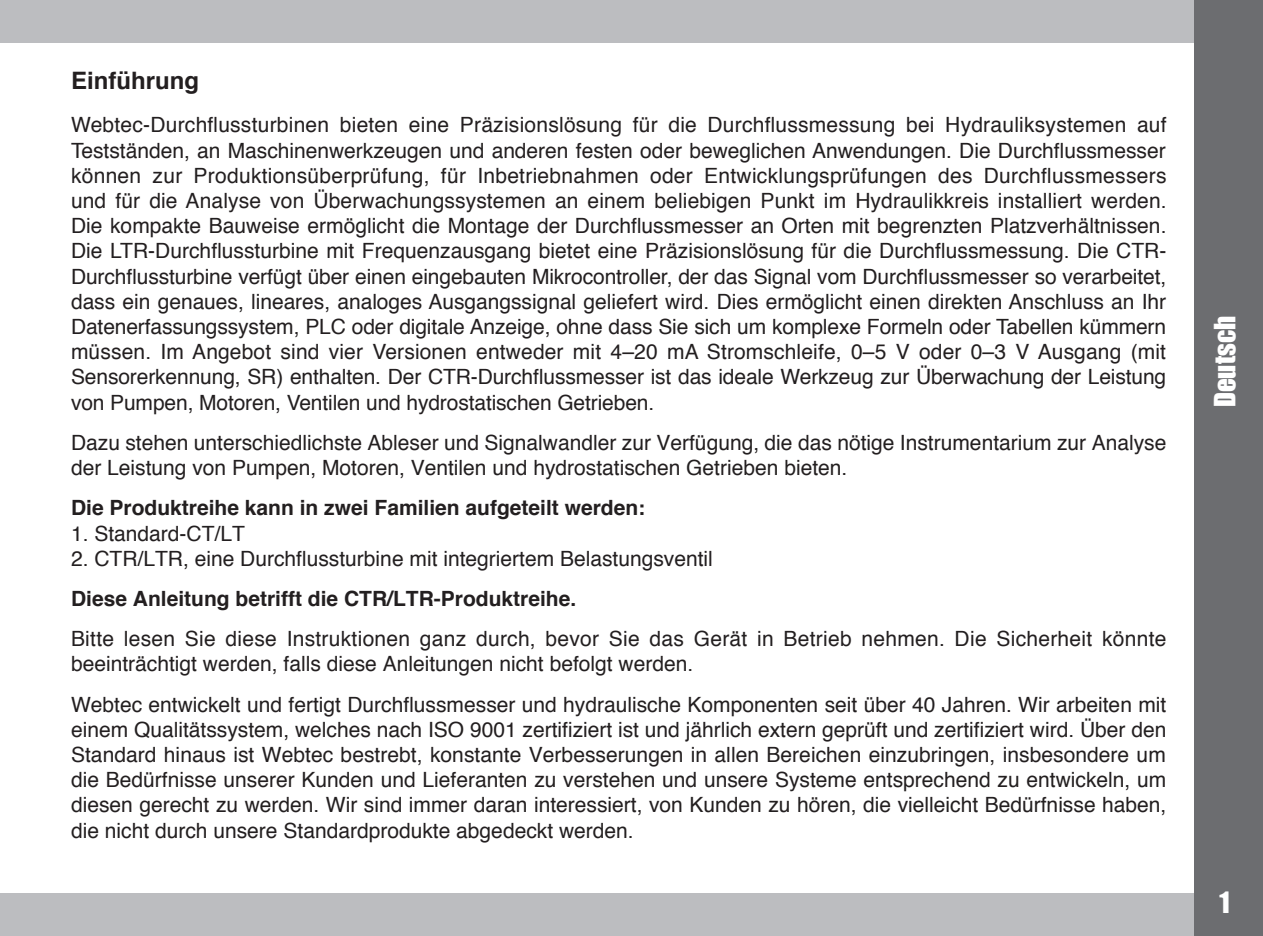
<style>
.page{position:relative;width:1263px;height:936px;background:#fff}
.page>*{position:absolute;margin:0;border:0;box-sizing:border-box;transform-origin:0 0}
.t1{font:27px "Impact";color:#fff}
.t2{font:700 24px "Helvetica";color:#231f20}
.t3{font:21px/25.2px "Helvetica";color:#231f20;text-align:justify}
.t4{font:700 21px "Helvetica";color:#231f20}
</style>
<div class="page">
<div style="left:0;top:0;width:1263px;height:43px;background:#bcbdc0"></div>
<div style="left:0;top:893px;width:1263px;height:42px;background:#bcbdc0"></div>
<div style="left:1195px;top:0;width:68px;height:935px;background:#6c6d70"></div>
<p class="t2" style="left:71px;top:61px;width:129px">Einführung</p>
<p class="t3" style="left:71px;top:113px;width:1097px">Webtec-Durchflussturbinen bieten eine Präzisionslösung für die Durchflussmessung bei Hydrauliksystemen auf Testständen, an Maschinenwerkzeugen und anderen festen oder beweglichen Anwendungen. Die Durchflussmesser können zur Produktionsüberprüfung, für Inbetriebnahmen oder Entwicklungsprüfungen des Durchflussmessers und für die Analyse von Überwachungssystemen an einem beliebigen Punkt im Hydraulikkreis installiert werden.<br>Die kompakte Bauweise ermöglicht die Montage der Durchflussmesser an Orten mit begrenzten Platzverhältnissen.<br>Die LTR-Durchflussturbine mit Frequenzausgang bietet eine Präzisionslösung für die Durchflussmessung. Die CTR-Durchflussturbine verfügt über einen eingebauten Mikrocontroller, der das Signal vom Durchflussmesser so verarbeitet, dass ein genaues, lineares, analoges Ausgangssignal geliefert wird. Dies ermöglicht einen direkten Anschluss an Ihr Datenerfassungssystem, PLC oder digitale Anzeige, ohne dass Sie sich um komplexe Formeln oder Tabellen kümmern müssen. Im Angebot sind vier Versionen entweder mit 4–20 mA Stromschleife, 0–5 V oder 0–3 V Ausgang (mit Sensorerkennung, SR) enthalten. Der CTR-Durchflussmesser ist das ideale Werkzeug zur Überwachung der Leistung von Pumpen, Motoren, Ventilen und hydrostatischen Getrieben.</p>
<p class="t3" style="left:71px;top:430px;width:1097px">Dazu stehen unterschiedlichste Ableser und Signalwandler zur Verfügung, die das nötige Instrumentarium zur Analyse der Leistung von Pumpen, Motoren, Ventilen und hydrostatischen Getrieben bieten.</p>
<p class="t4" style="left:71px;top:491px;width:576px">Die Produktreihe kann in zwei Familien aufgeteilt werden:</p>
<p class="t3" style="left:71px;top:521px;width:175px">1. Standard-CT/LT</p>
<p class="t3" style="left:71px;top:546px;width:643px">2. CTR/LTR, eine Durchflussturbine mit integriertem Belastungsventil</p>
<p class="t4" style="left:71px;top:581px;width:507px">Diese Anleitung betrifft die CTR/LTR-Produktreihe.</p>
<p class="t3" style="left:71px;top:626px;width:1097px">Bitte lesen Sie diese Instruktionen ganz durch, bevor Sie das Gerät in Betrieb nehmen. Die Sicherheit könnte beeinträchtigt werden, falls diese Anleitungen nicht befolgt werden.</p>
<p class="t3" style="left:71px;top:692px;width:1097px">Webtec entwickelt und fertigt Durchflussmesser und hydraulische Komponenten seit über 40 Jahren. Wir arbeiten mit einem Qualitätssystem, welches nach ISO 9001 zertifiziert ist und jährlich extern geprüft und zertifiziert wird. Über den Standard hinaus ist Webtec bestrebt, konstante Verbesserungen in allen Bereichen einzubringen, insbesondere um die Bedürfnisse unserer Kunden und Lieferanten zu verstehen und unsere Systeme entsprechend zu entwickeln, um diesen gerecht zu werden. Wir sind immer daran interessiert, von Kunden zu hören, die vielleicht Bedürfnisse haben, die nicht durch unsere Standardprodukte abgedeckt werden.</p>
<p class="t1" style="left:1204px;top:407px;width:93px;rotate:-90deg">Deutsch</p>
<p class="t1" style="left:1219px;top:881px;width:12px">1</p>
</div>
